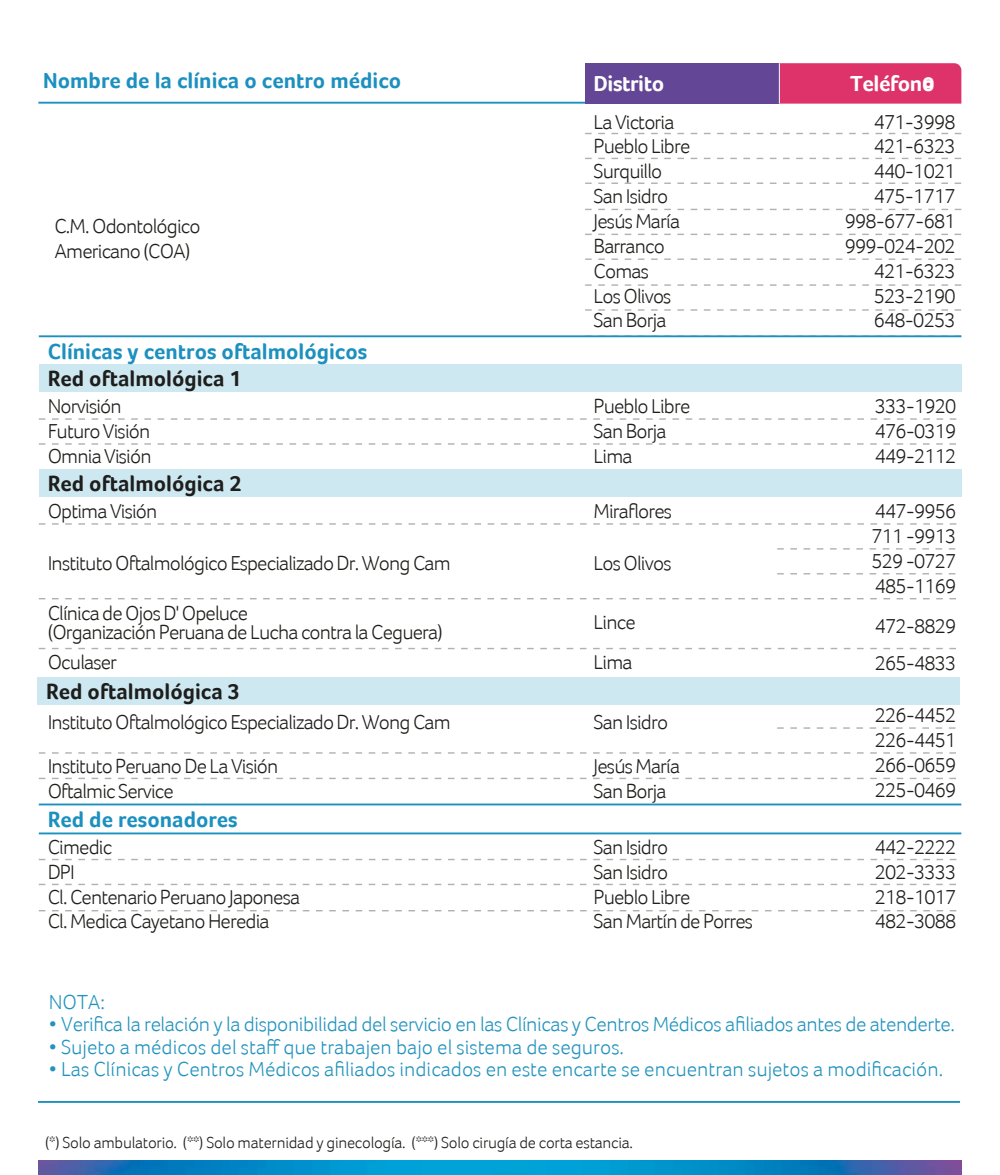
<style>
.page{position:relative;width:1000px;height:1175px;background:#fff}
.page>*{position:absolute;margin:0;border:0;box-sizing:border-box;transform-origin:0 0}
.t1{font:700 22.38px "Foco";color:#1c90bf}
.t2{font:700 22.38px "Foco";color:#1e1e1c}
.t3{font:700 22.38px "Foco";letter-spacing:-.02em;color:#fff}
.t4{font:300 20.88px "Foco";color:#2293be}
.t5{font:300 20.88px "Foco";letter-spacing:-.02em;color:#2293be}
.t6{font:300 20.75px/24.9px "Foco";letter-spacing:-.04em;color:#1e1e1c}
.t7{font:300 20.75px/24.9px "Foco";letter-spacing:-.04em;color:#1e1f1d;text-align:justify}
.t8{font:300 16.38px "Foco";letter-spacing:-.015em;color:#1e1e1c}
</style>
<div class="page">
<div style="left:585px;top:63px;width:194px;height:41px;background:#644696"></div>
<div style="left:780px;top:63px;width:181px;height:41px;background:#de326a"></div>
<img style="left:39px;top:1161px;width:922px;height:14px">
<hr style="left:38px;top:102px;width:547px;height:2px;background:#1c90bf">
<svg style="left:585px;top:133px;width:376px;height:1px"></svg>
<svg style="left:585px;top:158px;width:376px;height:1px"></svg>
<svg style="left:585px;top:183px;width:376px;height:1px"></svg>
<svg style="left:585px;top:209px;width:376px;height:1px"></svg>
<svg style="left:585px;top:234px;width:376px;height:1px"></svg>
<svg style="left:585px;top:258px;width:376px;height:2px"></svg>
<svg style="left:585px;top:284px;width:376px;height:2px"></svg>
<svg style="left:585px;top:309px;width:376px;height:2px"></svg>
<div style="left:39px;top:364px;width:922px;height:28px;background:#cee8f1"></div>
<hr style="left:39px;top:335px;width:922px;height:2px;background:#1c90bf">
<hr style="left:39px;top:804px;width:922px;height:1px;background:#1c90bf">
<hr style="left:39px;top:833px;width:922px;height:1px;background:#1c90bf">
<svg style="left:39px;top:418px;width:918px;height:2px"></svg>
<svg style="left:39px;top:443px;width:917px;height:2px"></svg>
<svg style="left:39px;top:859px;width:918px;height:1px"></svg>
<svg style="left:39px;top:884px;width:917px;height:1px"></svg>
<svg style="left:39px;top:910px;width:918px;height:1px"></svg>
<svg style="left:777px;top:727px;width:179px;height:2px"></svg>
<svg style="left:39px;top:752px;width:917px;height:2px"></svg>
<svg style="left:39px;top:778px;width:917px;height:1px"></svg>
<div style="left:39px;top:469px;width:922px;height:28px;background:#cee8f1"></div>
<div style="left:37px;top:677px;width:923px;height:28px;background:#cee8f1"></div>
<svg style="left:39px;top:523px;width:918px;height:2px"></svg>
<svg style="left:777px;top:548px;width:179px;height:2px"></svg>
<svg style="left:777px;top:573px;width:179px;height:1px"></svg>
<svg style="left:39px;top:598px;width:917px;height:1px"></svg>
<svg style="left:39px;top:648px;width:917px;height:1px"></svg>
<hr style="left:38px;top:1101px;width:922px;height:2px;background:#1c90bf">
<p class="t1" style="left:43px;top:68px;width:360px">Nombre de la clínica o centro médico</p>
<p class="t6" style="left:54px;top:214px;width:148px">C.M. Odontológico<br>Americano (COA)</p>
<p class="t3" style="left:594px;top:70px;width:72px">Distrito</p>
<p class="t3" style="left:850px;top:70px;width:86px">Teléfono</p>
<p class="t6" style="left:594px;top:109px;width:98px">La Victoria<br>Pueblo Libre<br>Surquillo<br>San Isidro<br>Jesús María<br>Barranco<br>Comas<br>Los Olivos<br>San Borja</p>
<p class="t7" style="left:845px;top:109px;width:112px;text-align:right">471-3998<br>421-6323<br>440-1021<br>475-1717<br>998-677-681<br>999-024-202<br>421-6323<br>523-2190<br>648-0253</p>
<p class="t1" style="left:48px;top:338px;width:321px">Clínicas y centros oftalmológicos</p>
<p class="t2" style="left:48px;top:365px;width:195px">Red oftalmológica 1</p>
<p class="t6" style="left:48px;top:394px;width:105px">Norvisión<br>Futuro Visión<br>Omnia Visión</p>
<p class="t6" style="left:594px;top:394px;width:98px">Pueblo Libre<br>San Borja<br>Lima</p>
<p class="t7" style="left:875px;top:394px;width:83px">333-1920<br>476-0319<br>449-2112</p>
<p class="t2" style="left:48px;top:470px;width:195px">Red oftalmológica 2</p>
<p class="t6" style="left:48px;top:499px;width:111px">Optima Visión</p>
<p class="t6" style="left:594px;top:499px;width:80px">Miraflores</p>
<p class="t6" style="left:48px;top:550px;width:405px">Instituto Oftalmológico Especializado Dr. Wong Cam</p>
<p class="t6" style="left:594px;top:550px;width:79px">Los Olivos</p>
<p class="t6" style="left:48px;top:603px;width:397px;line-height:19.9px">Clínica de Ojos D' Opeluce<br>(Organización Peruana de Lucha contra la Ceguera)</p>
<p class="t6" style="left:48px;top:650px;width:71px">Oculaser</p>
<p class="t2" style="left:46px;top:678px;width:195px">Red oftalmológica 3</p>
<p class="t6" style="left:594px;top:601px;width:44px;line-height:40.5px">Lince<br>Lima</p>
<p class="t6" style="left:48px;top:709px;width:405px">Instituto Oftalmológico Especializado Dr. Wong Cam</p>
<p class="t6" style="left:594px;top:709px;width:76px">San Isidro</p>
<p class="t6" style="left:48px;top:753px;width:232px">Instituto Peruano De La Visión<br>Oftalmic Service</p>
<p class="t6" style="left:594px;top:753px;width:88px">Jesús María<br>San Borja</p>
<p class="t7" style="left:871px;top:499px;width:87px">447-9956<br>711 -9913<br>529 -0727<br>485-1169</p>
<p class="t7" style="left:875px;top:607px;width:83px;line-height:37.4px">472-8829<br>265-4833</p>
<p class="t7" style="left:875px;top:703px;width:83px">226-4452<br>226-4451<br>266-0659<br>225-0469</p>
<p class="t1" style="left:48px;top:806px;width:192px">Red de resonadores</p>
<p class="t6" style="left:48px;top:834px;width:254px">Cimedic<br>DPI<br>Cl. Centenario Peruano Japonesa<br>Cl. Medica Cayetano Heredia</p>
<p class="t6" style="left:594px;top:834px;width:161px">San Isidro<br>San Isidro<br>Pueblo Libre<br>San Martín de Porres</p>
<p class="t7" style="left:875px;top:834px;width:83px">442-2222<br>202-3333<br>218-1017<br>482-3088</p>
<p class="t4" style="left:49px;top:989px;width:58px">NOTA:</p>
<p class="t5" style="left:49px;top:1012px;width:908px">• Verifica la relación y la disponibilidad del servicio en las Clínicas y Centros Médicos afiliados antes de atenderte.</p>
<p class="t4" style="left:49px;top:1035px;width:577px">• Sujeto a médicos del staff que trabajen bajo el sistema de seguros.</p>
<p class="t4" style="left:49px;top:1057px;width:896px">• Las Clínicas y Centros Médicos afiliados indicados en este encarte se encuentran sujetos a modificación.</p>
<p class="t8" style="left:45px;top:1133px;width:590px">(*) Solo ambulatorio. (**) Solo maternidad y ginecología. (***) Solo cirugía de corta estancia.</p>
</div>
